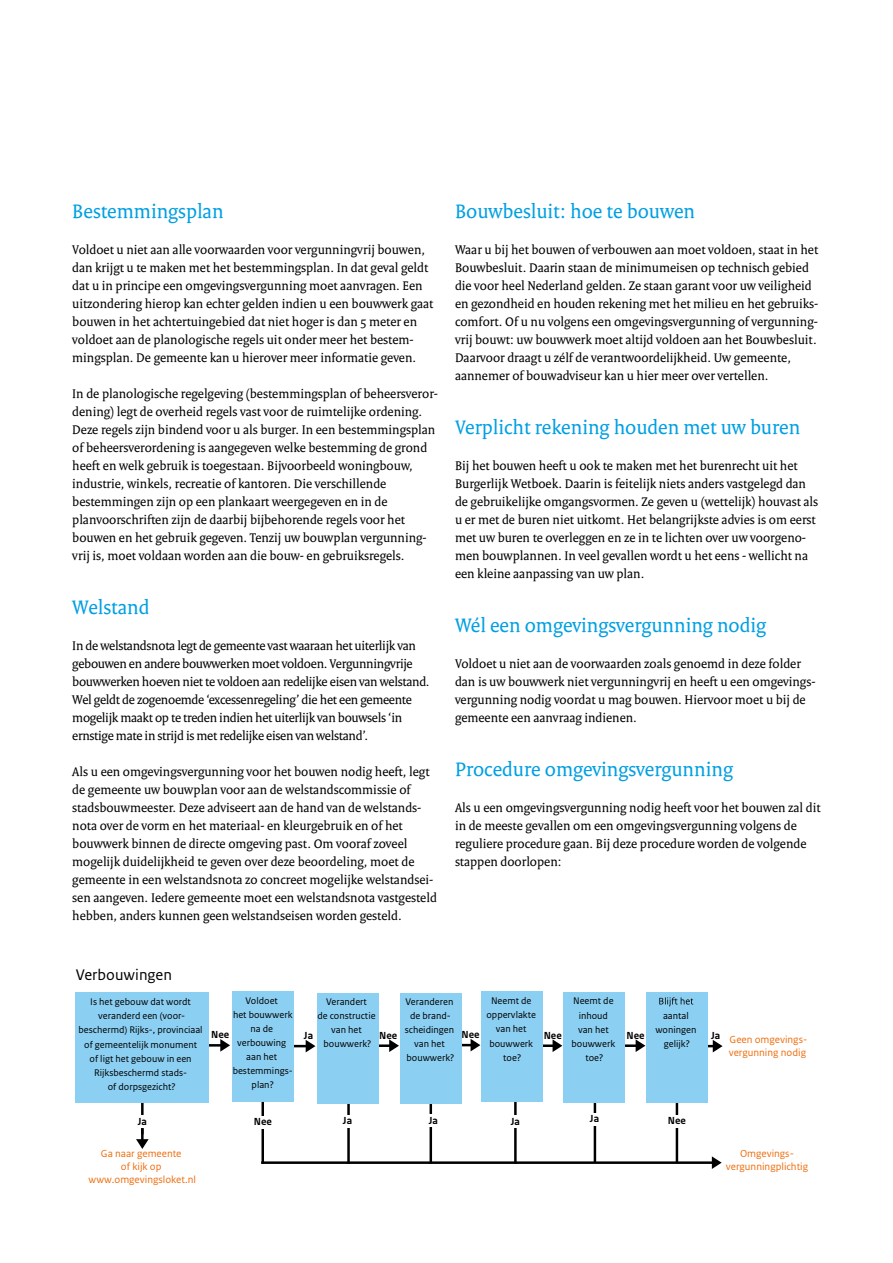
<style>
.page{position:relative;width:893px;height:1263px;background:#fff}
.page>*{position:absolute;margin:0;border:0;box-sizing:border-box;transform-origin:0 0}
.t1{font:21px "Rijksoverheid Serif";color:#009fe3}
.t2{font:16.2px "Rijksoverheid Sans Text";color:#000}
.t3{font:13.5px/18px "Rijksoverheid Serif";color:#000}
.t4{font:13.5px/18px "Rijksoverheid Serif";letter-spacing:-.02em;color:#000}
.t5{font:10.8px/13.5px "Rijksoverheid Sans Text";color:#ee6d0d;text-align:center}
.t6{font:700 10.8px "Rijksoverheid Sans Text";color:#000}
.t7{font:10.05px/14.1px "Rijksoverheid Sans Text";color:#000;text-align:center}
</style>
<div class="page">
<svg style="left:209px;top:1039px;width:21px;height:13px"></svg>
<svg style="left:378px;top:1039px;width:21px;height:13px"></svg>
<svg style="left:543px;top:1039px;width:19px;height:13px"></svg>
<svg style="left:625px;top:1039px;width:20px;height:13px"></svg>
<svg style="left:461px;top:1039px;width:19px;height:12px"></svg>
<svg style="left:707px;top:1040px;width:16px;height:12px"></svg>
<svg style="left:293px;top:1040px;width:22px;height:12px"></svg>
<svg style="left:264px;top:1156px;width:458px;height:13px"></svg>
<hr style="left:347px;top:1090px;width:3px;height:74px;background:#000">
<hr style="left:141px;top:1090px;width:3px;height:44px;background:#000">
<hr style="left:430px;top:1090px;width:2px;height:73px;background:#000">
<hr style="left:514px;top:1090px;width:3px;height:74px;background:#000">
<hr style="left:594px;top:1089px;width:2px;height:74px;background:#000">
<hr style="left:676px;top:1090px;width:2px;height:73px;background:#000">
<div style="left:400px;top:993px;width:61px;height:110px;background:#8bcff2"></div>
<div style="left:317px;top:993px;width:61px;height:110px;background:#8bcff2"></div>
<div style="left:666px;top:1115px;width:22px;height:13px;background:#fff"></div>
<hr style="left:261px;top:1090px;width:3px;height:74px;background:#000">
<div style="left:252px;top:1116px;width:22px;height:12px;background:#fff"></div>
<div style="left:482px;top:991px;width:61px;height:111px;background:#8bcff2"></div>
<div style="left:564px;top:992px;width:61px;height:111px;background:#8bcff2"></div>
<div style="left:646px;top:992px;width:61px;height:111px;background:#8bcff2"></div>
<svg style="left:659px;top:997px;width:34px;height:9px"></svg>
<div style="left:75px;top:992px;width:134px;height:111px;background:#8bcff2"></div>
<div style="left:336px;top:1115px;width:23px;height:12px;background:#fff"></div>
<div style="left:131px;top:1115px;width:22px;height:13px;background:#fff"></div>
<div style="left:422px;top:1115px;width:22px;height:12px;background:#fff"></div>
<div style="left:504px;top:1115px;width:22px;height:13px;background:#fff"></div>
<div style="left:583px;top:1113px;width:23px;height:12px;background:#fff"></div>
<div style="left:232px;top:991px;width:61px;height:111px;background:#8bcff2"></div>
<svg style="left:136px;top:1128px;width:13px;height:21px"></svg>
<h1 class="t1" style="left:72px;top:199px;width:153px">Bestemmingsplan</h1>
<p class="t3" style="left:72px;top:240px;width:363px">Voldoet u niet aan alle voorwaarden voor vergunningvrij bouwen, dan krijgt u te maken met het bestemmingsplan. In dat geval geldt dat u in principe een omgevingsvergunning moet aanvragen. Een uitzondering hierop kan echter gelden indien u een bouwwerk gaat bouwen in het achtertuingebied dat niet hoger is dan 5 meter en voldoet aan de planologische regels uit onder meer het bestem&shy;mingsplan. De gemeente kan u hierover meer informatie geven.</p>
<p class="t3" style="left:72px;top:384px;width:367px">In de planologische regelgeving (bestemmingsplan of beheersveror&shy;dening) legt de overheid regels vast voor de ruimtelijke ordening.<br>Deze regels zijn bindend voor u als burger. In een bestemmingsplan of beheersverordening is aangegeven welke bestemming de grond heeft en welk gebruik is toegestaan. Bijvoorbeeld woningbouw, industrie, winkels, recreatie of kantoren. Die verschillende bestemmingen zijn op een plankaart weergegeven en in de planvoorschriften zijn de daarbij bijbehorende regels voor het bouwen en het gebruik gegeven. Tenzij uw bouwplan vergunning&shy;vrij is, moet voldaan worden aan die bouw- en gebruiksregels.</p>
<h1 class="t1" style="left:72px;top:595px;width:79px">Welstand</h1>
<p class="t4" style="left:72px;top:636px;width:359px">In de welstandsnota legt de gemeente vast waaraan het uiterlijk van gebouwen en andere bouwwerken moet voldoen. Vergunningvrije bouwwerken hoeven niet te voldoen aan redelijke eisen van welstand.<br>Wel geldt de zogenoemde ‘excessenregeling’ die het een gemeente mogelijk maakt op te treden indien het uiterlijk van bouwsels ‘in ernstige mate in strijd is met redelijke eisen van welstand’.</p>
<p class="t3" style="left:72px;top:762px;width:366px">Als u een omgevingsvergunning voor het bouwen nodig heeft, legt de gemeente uw bouwplan voor aan de welstandscommissie of stadsbouwmeester. Deze adviseert aan de hand van de welstands&shy;nota over de vorm en het materiaal- en kleurgebruik en of het bouwwerk binnen de directe omgeving past. Om vooraf zoveel mogelijk duidelijkheid te geven over deze beoordeling, moet de gemeente in een welstandsnota zo concreet mogelijke welstandsei&shy;sen aangeven. Iedere gemeente moet een welstandsnota vastgesteld hebben, anders kunnen geen welstandseisen worden gesteld.</p>
<h1 class="t1" style="left:455px;top:199px;width:242px">Bouwbesluit: hoe te bouwen</h1>
<p class="t3" style="left:455px;top:240px;width:365px">Waar u bij het bouwen of verbouwen aan moet voldoen, staat in het Bouwbesluit. Daarin staan de minimumeisen op technisch gebied die voor heel Nederland gelden. Ze staan garant voor uw veiligheid en gezondheid en houden rekening met het milieu en het gebruiks&shy;comfort. Of u nu volgens een omgevingsvergunning of vergunning&shy;vrij bouwt: uw bouwwerk moet altijd voldoen aan het Bouwbesluit.<br>Daarvoor draagt u zélf de verantwoordelijkheid. Uw gemeente, aannemer of bouwadviseur kan u hier meer over vertellen.</p>
<h1 class="t1" style="left:455px;top:415px;width:347px">Verplicht rekening houden met uw buren</h1>
<p class="t3" style="left:455px;top:456px;width:365px">Bij het bouwen heeft u ook te maken met het burenrecht uit het Burgerlijk Wetboek. Daarin is feitelijk niets anders vastgelegd dan de gebruikelijke omgangsvormen. Ze geven u (wettelijk) houvast als u er met de buren niet uitkomt. Het belangrijkste advies is om eerst met uw buren te overleggen en ze in te lichten over uw voorgeno&shy;men bouwplannen. In veel gevallen wordt u het eens - wellicht na een kleine aanpassing van uw plan.</p>
<h1 class="t1" style="left:455px;top:613px;width:313px">Wél een omgevingsvergunning nodig</h1>
<p class="t3" style="left:455px;top:654px;width:362px">Voldoet u niet aan de voorwaarden zoals genoemd in deze folder dan is uw bouwwerk niet vergunningvrij en heeft u een omgevings&shy;vergunning nodig voordat u mag bouwen. Hiervoor moet u bij de gemeente een aanvraag indienen.</p>
<h1 class="t1" style="left:455px;top:757px;width:279px">Procedure omgevingsvergunning</h1>
<p class="t3" style="left:455px;top:798px;width:367px">Als u een omgevingsvergunning nodig heeft voor het bouwen zal dit in de meeste gevallen om een omgevingsvergunning volgens de reguliere procedure gaan. Bij deze procedure worden de volgende stappen doorlopen:</p>
<p class="t2" style="left:76px;top:965px;width:98px">Verbouwingen</p>
<p class="t7" style="left:233px;top:993px;width:62px">Voldoet<br>het bouwwerk na de verbouwing aan het bestemmings&shy;plan?</p>
<p class="t7" style="left:486px;top:994px;width:51px">Neemt de oppervlakte van het bouwwerk toe?</p>
<p class="t7" style="left:571px;top:994px;width:45px">Neemt de inhoud van het bouwwerk toe?</p>
<p class="t7" style="left:405px;top:995px;width:51px">Veranderen de brand&shy;scheidingen van het bouwwerk?</p>
<p class="t7" style="left:317px;top:995px;width:60px">Verandert<br>de constructie van het bouwwerk?</p>
<p class="t7" style="left:79px;top:995px;width:126px">Is het gebouw dat wordt veranderd een (voor&shy;beschermd) Rijks-, provinciaal of gemeentelijk monument of ligt het gebouw in een<br>Rijksbeschermd stads-<br>of dorpsgezicht?</p>
<p class="t6" style="left:138px;top:1115px;width:11px">Ja</p>
<p class="t6" style="left:343px;top:1115px;width:11px">Ja</p>
<p class="t6" style="left:429px;top:1114px;width:11px">Ja</p>
<p class="t6" style="left:511px;top:1115px;width:11px">Ja</p>
<p class="t6" style="left:590px;top:1113px;width:11px">Ja</p>
<p class="t7" style="left:655px;top:1008px;width:43px">aantal woningen gelijk?</p>
<p class="t6" style="left:211px;top:1029px;width:20px">Nee</p>
<p class="t6" style="left:304px;top:1029px;width:11px">Ja</p>
<p class="t6" style="left:379px;top:1029px;width:20px">Nee</p>
<p class="t6" style="left:461px;top:1028px;width:20px">Nee</p>
<p class="t6" style="left:544px;top:1029px;width:20px">Nee</p>
<p class="t6" style="left:626px;top:1029px;width:20px">Nee</p>
<p class="t5" style="left:711px;top:1033px;width:98px;text-align:right"><sup>Ja</sup> Geen omgevings&shy;vergunning nodig</p>
<p class="t6" style="left:254px;top:1115px;width:20px">Nee</p>
<p class="t6" style="left:668px;top:1115px;width:20px">Nee</p>
<p class="t5" style="left:89px;top:1147px;width:109px;line-height:12.9px">Ga naar gemeente<br>of kijk op www.omgevingsloket.nl</p>
<p class="t5" style="left:726px;top:1146px;width:84px">Omgevings&shy;vergunningplichtig</p>
</div>
